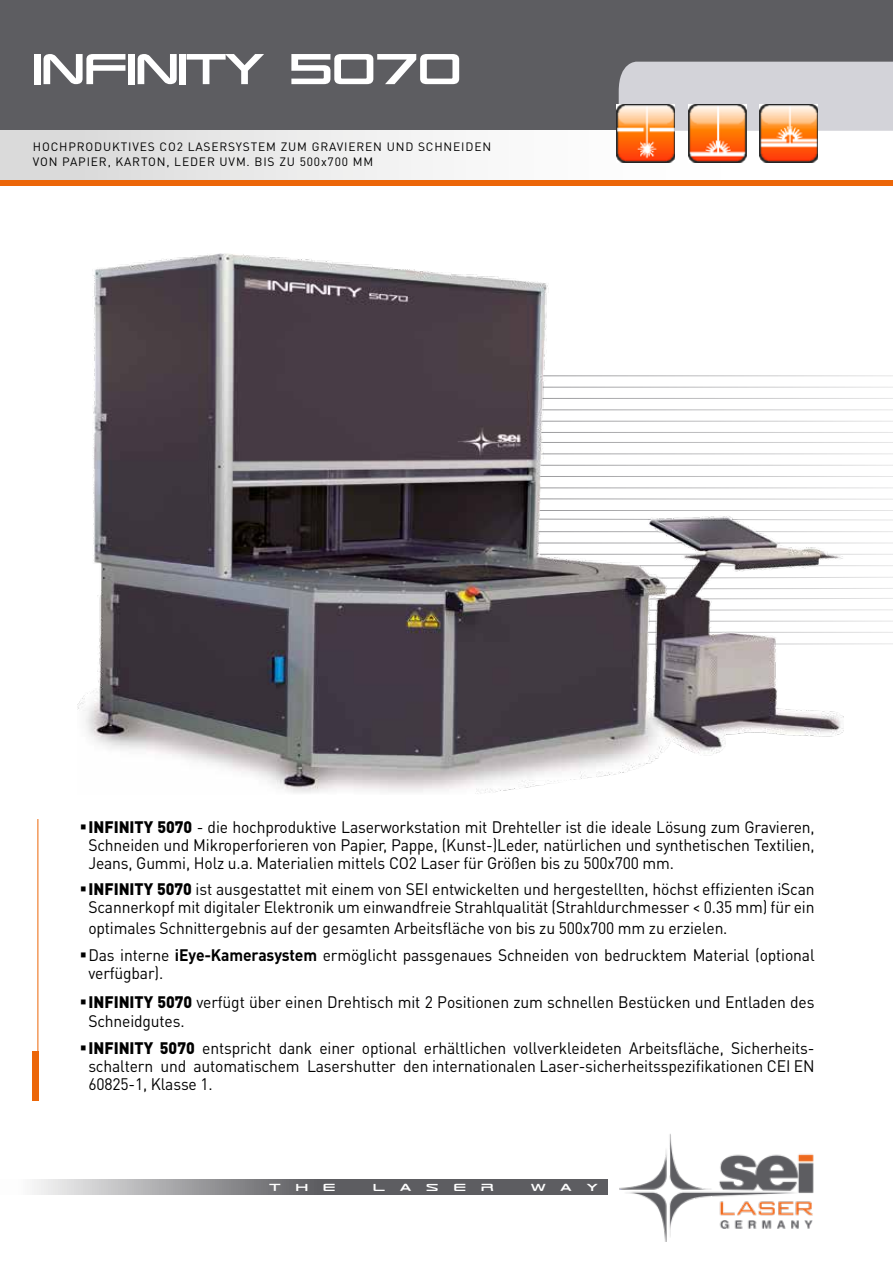
<style>
.page{position:relative;width:893px;height:1263px;background:#fff}
.page>*{position:absolute;margin:0;border:0;box-sizing:border-box;transform-origin:0 0}
.t1{font:57.15px "TR 909";letter-spacing:-.05em;color:#fff}
.t2{font:16.5px/18px "DIN Pro";letter-spacing:-.01em;color:#000;scale:.95 1}
.t3{font:13.5px "TR 909";letter-spacing:.9em;color:#fff;scale:1.19 1}
.t4{font:12px/14.4px "DIN Pro";letter-spacing:.07em;color:#000}
.s1{font-family:"DIN";font-weight:900}
.s2{font-family:"DIN";font-weight:700}
</style>
<div class="page">
<div style="left:0;top:0;width:893px;height:145px;background:#5d5d61"></div>
<svg style="left:0;top:130px;width:893px;height:51px"></svg>
<div style="left:0;top:181px;width:893px;height:5px;background:#ec6608"></div>
<img style="left:620px;top:1134px;width:194px;height:108px">
<div style="left:619px;top:62px;width:274px;height:69px;background:#d3d3d9"></div>
<img style="left:689px;top:104px;width:58px;height:58px">
<img style="left:617px;top:104px;width:58px;height:58px">
<img style="left:760px;top:104px;width:58px;height:58px">
<hr style="left:416px;top:442px;width:477px;height:1px;background:#5d5d61">
<hr style="left:433px;top:375px;width:460px;height:1px;background:#5d5d61">
<svg style="left:843px;top:519px;width:50px;height:2px"></svg>
<hr style="left:406px;top:531px;width:487px;height:1px;background:#5d5d61">
<hr style="left:424px;top:453px;width:469px;height:1px;background:#5d5d61">
<svg style="left:843px;top:609px;width:50px;height:2px"></svg>
<hr style="left:430px;top:387px;width:463px;height:1px;background:#5d5d61">
<hr style="left:529px;top:543px;width:364px;height:1px;background:#5d5d61">
<hr style="left:458px;top:465px;width:435px;height:1px;background:#5d5d61">
<hr style="left:556px;top:621px;width:337px;height:1px;background:#5d5d61">
<hr style="left:428px;top:398px;width:465px;height:1px;background:#5d5d61">
<hr style="left:502px;top:554px;width:391px;height:1px;background:#5d5d61">
<hr style="left:434px;top:409px;width:459px;height:1px;background:#5d5d61">
<hr style="left:497px;top:565px;width:396px;height:1px;background:#5d5d61">
<hr style="left:431px;top:476px;width:462px;height:1px;background:#5d5d61">
<hr style="left:432px;top:487px;width:461px;height:1px;background:#5d5d61">
<hr style="left:444px;top:421px;width:449px;height:1px;background:#5d5d61">
<svg style="left:843px;top:577px;width:50px;height:1px"></svg>
<svg style="left:843px;top:498px;width:50px;height:2px"></svg>
<hr style="left:424px;top:432px;width:469px;height:1px;background:#5d5d61">
<svg style="left:843px;top:598px;width:50px;height:1px"></svg>
<svg style="left:843px;top:588px;width:50px;height:1px"></svg>
<hr style="left:338px;top:510px;width:555px;height:1px;background:#5d5d61">
<hr style="left:575px;top:632px;width:318px;height:1px;background:#5d5d61">
<svg style="left:843px;top:643px;width:50px;height:2px"></svg>
<img style="left:78px;top:253px;width:765px;height:541px">
<div style="left:32px;top:1051px;width:6px;height:50px;background:#ec6608"></div>
<hr style="left:38px;top:819px;width:1px;height:263px;background:#ec6608">
<svg style="left:32px;top:1179px;width:575px;height:15px;background:#828285"></svg>
<h1 class="t1" style="left:32px;top:31px;width:432px">infinity 5070</h1>
<p class="t4" style="left:33px;top:139px;width:460px">HOCHPRODUKTIVES CO2 LASERSYSTEM ZUM GRAVIEREN UND SCHNEIDEN<br>VON PAPIER, KARTON, LEDER UVM. BIS ZU 500x700 MM</p>
<p class="t2" style="left:88px;top:817px;width:766px;text-align:justify"><span class="s1">INFINITY 5070</span> - die hochproduktive Laserworkstation mit Drehteller ist die ideale Lösung zum Gravieren, Schneiden und Mikroperforieren von Papier, Pappe, (Kunst-)Leder, natürlichen und synthetischen Textilien, Jeans, Gummi, Holz u.a. Materialien mittels CO2 Laser für Größen bis zu 500x700 mm.</p>
<p class="t2" style="left:88px;top:880px;width:766px"><span class="s1">INFINITY 5070</span> ist ausgestattet mit einem von SEI entwickelten und hergestellten, höchst effizienten iScan<br>Scannerkopf mit digitaler Elektronik um einwandfreie Strahlqualität (Strahldurchmesser &lt; 0.35 mm) für ein</p>
<p class="t2" style="left:88px;top:914px;width:766px;line-height:26.5px">optimales Schnittergebnis auf der gesamten Arbeitsfläche von bis zu 500x700 mm zu erzielen.<br>Das interne <span class="s2">iEye-Kamerasystem</span> ermöglicht passgenaues Schneiden von bedrucktem Material (optional</p>
<p class="t2" style="left:88px;top:957px;width:766px;line-height:29.5px">verfügbar).<br><span class="s1">INFINITY 5070</span> verfügt über einen Drehtisch mit 2 Positionen zum schnellen Bestücken und Entladen des</p>
<p class="t2" style="left:88px;top:1007px;width:766px;line-height:26.5px">Schneidgutes.<br><span class="s1">INFINITY 5070</span> entspricht dank einer optional erhältlichen vollverkleideten Arbeitsfläche, Sicherheits-</p>
<p class="t2" style="left:88px;top:1056px;width:766px">schaltern und automatischem Lasershutter den internationalen Laser-sicherheitsspezifikationen CEI EN<br>60825-1, Klasse 1.</p>
<p class="t3" style="left:269px;top:1178px;width:57px">the</p>
<p class="t3" style="left:373px;top:1178px;width:103px">laser</p>
<p class="t3" style="left:531px;top:1178px;width:58px">way</p>
</div>
